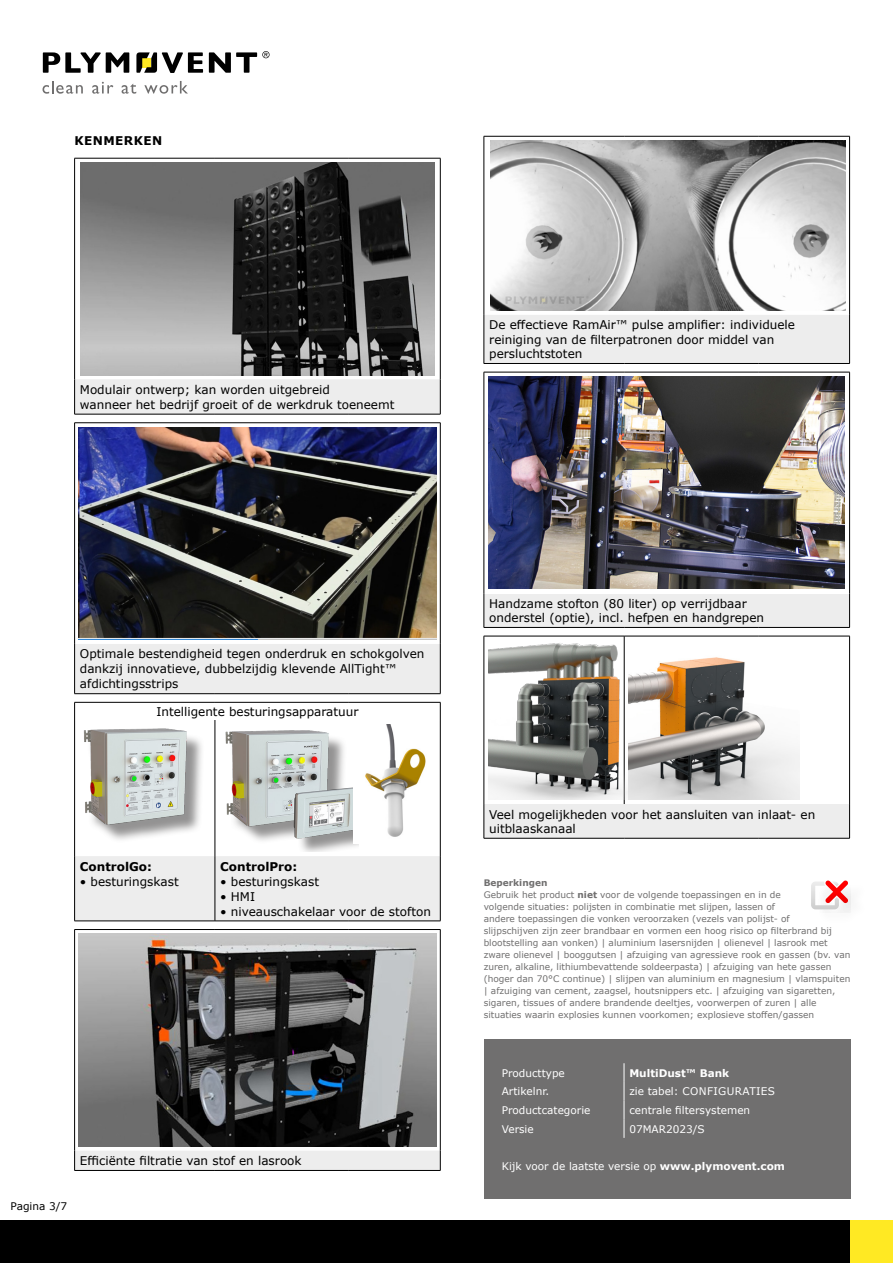
<style>
.page{position:relative;width:893px;height:1263px;background:#fff}
.page>*{position:absolute;margin:0;border:0;box-sizing:border-box;transform-origin:0 0}
.t1{font:12px/14.4px "Verdana";color:#000}
.t2{font:700 12px "Verdana";color:#000}
.t3{font:700 12px "Verdana";letter-spacing:.035em;color:#000}
.t4{font:10.5px "Verdana";color:#fff}
.t5{font:10.5px "Verdana";letter-spacing:.035em;color:#fff}
.t6{font:700 10.5px "Verdana";color:#fff}
.t7{font:10.5px "Verdana";color:#000}
.t8{font:9px/12px "Verdana";color:#706f6f}
.s1{font-weight:700}
</style>
<div class="page">
<div style="left:0;top:1220px;width:850px;height:43px;background:#000"></div>
<div style="left:850px;top:1220px;width:43px;height:43px;background:#ffe923"></div>
<svg style="left:43px;top:52px;width:86px;height:21px"></svg>
<svg style="left:209px;top:51px;width:60px;height:22px"></svg>
<svg style="left:136px;top:52px;width:67px;height:21px"></svg>
<svg style="left:43px;top:81px;width:40px;height:13px"></svg>
<svg style="left:92px;top:82px;width:21px;height:12px"></svg>
<svg style="left:122px;top:84px;width:14px;height:10px"></svg>
<svg style="left:144px;top:81px;width:44px;height:13px"></svg>
<svg style="left:75px;top:379px;width:365px;height:791px;fill:#ededed"></svg>
<svg style="left:75px;top:423px;width:365px;height:433px;fill:#ededed"></svg>
<hr style="left:440px;top:158px;width:1px;height:221px;background:#000">
<hr style="left:440px;top:379px;width:1px;height:35px;background:#000">
<hr style="left:440px;top:423px;width:1px;height:221px;background:#000">
<hr style="left:440px;top:644px;width:1px;height:49px;background:#000">
<svg style="left:440px;top:702px;width:1px;height:18px"></svg>
<hr style="left:440px;top:720px;width:1px;height:136px;background:#000">
<hr style="left:440px;top:856px;width:1px;height:65px;background:#000">
<hr style="left:440px;top:930px;width:1px;height:221px;background:#000">
<svg style="left:440px;top:1151px;width:1px;height:19px"></svg>
<hr style="left:74px;top:158px;width:141px;height:1px;background:#000">
<hr style="left:74px;top:158px;width:1px;height:221px;background:#000">
<hr style="left:215px;top:158px;width:134px;height:1px;background:#000">
<hr style="left:349px;top:158px;width:91px;height:1px;background:#000">
<hr style="left:74px;top:379px;width:1px;height:35px;background:#000">
<hr style="left:74px;top:414px;width:141px;height:1px;background:#000">
<hr style="left:215px;top:414px;width:134px;height:1px;background:#000">
<hr style="left:349px;top:414px;width:91px;height:1px;background:#000">
<hr style="left:74px;top:423px;width:1px;height:221px;background:#000">
<hr style="left:74px;top:644px;width:1px;height:49px;background:#000">
<hr style="left:74px;top:693px;width:141px;height:1px;background:#000">
<hr style="left:215px;top:693px;width:134px;height:1px;background:#000">
<hr style="left:349px;top:693px;width:91px;height:1px;background:#000">
<svg style="left:74px;top:703px;width:1px;height:17px"></svg>
<hr style="left:74px;top:720px;width:1px;height:136px;background:#000">
<hr style="left:74px;top:856px;width:1px;height:65px;background:#000">
<hr style="left:74px;top:921px;width:141px;height:1px;background:#000">
<hr style="left:215px;top:921px;width:134px;height:1px;background:#000">
<hr style="left:349px;top:921px;width:91px;height:1px;background:#000">
<hr style="left:74px;top:930px;width:1px;height:221px;background:#000">
<hr style="left:74px;top:422px;width:141px;height:1px;background:#000">
<hr style="left:215px;top:422px;width:134px;height:1px;background:#000">
<hr style="left:349px;top:422px;width:91px;height:1px;background:#000">
<hr style="left:74px;top:929px;width:141px;height:1px;background:#000">
<hr style="left:215px;top:929px;width:134px;height:1px;background:#000">
<hr style="left:349px;top:929px;width:91px;height:1px;background:#000">
<svg style="left:74px;top:1151px;width:1px;height:19px"></svg>
<hr style="left:74px;top:1170px;width:141px;height:1px;background:#000">
<hr style="left:215px;top:1170px;width:134px;height:1px;background:#000">
<hr style="left:349px;top:1170px;width:91px;height:1px;background:#000">
<hr style="left:215px;top:720px;width:1px;height:136px;background:#000">
<hr style="left:215px;top:856px;width:1px;height:65px;background:#000">
<hr style="left:74px;top:702px;width:141px;height:1px;background:#000">
<hr style="left:215px;top:702px;width:134px;height:1px;background:#000">
<hr style="left:349px;top:702px;width:91px;height:1px;background:#000">
<img style="left:81px;top:162px;width:354px;height:213px">
<img style="left:79px;top:427px;width:357px;height:213px">
<img style="left:79px;top:724px;width:129px;height:128px">
<img style="left:219px;top:724px;width:139px;height:128px">
<img style="left:353px;top:724px;width:83px;height:119px">
<img style="left:79px;top:934px;width:357px;height:212px">
<svg style="left:484px;top:315px;width:366px;height:523px;fill:#ededed"></svg>
<div style="left:484px;top:372px;width:366px;height:221px;background:#fff"></div>
<hr style="left:849px;top:136px;width:1px;height:179px;background:#000">
<hr style="left:849px;top:315px;width:1px;height:48px;background:#000">
<hr style="left:849px;top:372px;width:1px;height:221px;background:#000">
<hr style="left:849px;top:593px;width:1px;height:34px;background:#000">
<hr style="left:849px;top:636px;width:1px;height:168px;background:#000">
<hr style="left:849px;top:804px;width:1px;height:34px;background:#000">
<hr style="left:484px;top:136px;width:140px;height:1px;background:#000">
<hr style="left:484px;top:136px;width:1px;height:179px;background:#000">
<hr style="left:624px;top:136px;width:134px;height:1px;background:#000">
<hr style="left:758px;top:136px;width:92px;height:1px;background:#000">
<hr style="left:484px;top:315px;width:1px;height:48px;background:#000">
<hr style="left:484px;top:363px;width:140px;height:1px;background:#000">
<hr style="left:624px;top:363px;width:134px;height:1px;background:#000">
<hr style="left:758px;top:363px;width:92px;height:1px;background:#000">
<hr style="left:484px;top:372px;width:140px;height:1px;background:#000">
<hr style="left:484px;top:372px;width:1px;height:221px;background:#000">
<hr style="left:624px;top:372px;width:134px;height:1px;background:#000">
<hr style="left:758px;top:372px;width:92px;height:1px;background:#000">
<hr style="left:484px;top:593px;width:1px;height:34px;background:#000">
<hr style="left:484px;top:627px;width:140px;height:1px;background:#000">
<hr style="left:624px;top:627px;width:134px;height:1px;background:#000">
<hr style="left:758px;top:627px;width:92px;height:1px;background:#000">
<hr style="left:484px;top:636px;width:140px;height:1px;background:#000">
<hr style="left:484px;top:636px;width:1px;height:168px;background:#000">
<hr style="left:624px;top:636px;width:134px;height:1px;background:#000">
<hr style="left:624px;top:636px;width:1px;height:168px;background:#000">
<hr style="left:758px;top:636px;width:92px;height:1px;background:#000">
<hr style="left:484px;top:804px;width:1px;height:34px;background:#000">
<hr style="left:484px;top:838px;width:140px;height:1px;background:#000">
<hr style="left:624px;top:838px;width:134px;height:1px;background:#000">
<hr style="left:758px;top:838px;width:92px;height:1px;background:#000">
<img style="left:490px;top:141px;width:355px;height:170px">
<img style="left:488px;top:376px;width:356px;height:213px">
<img style="left:488px;top:640px;width:140px;height:160px">
<img style="left:628px;top:640px;width:171px;height:160px">
<div style="left:815px;top:881px;width:35px;height:31px;background:#000;opacity:.05"></div>
<svg style="left:811px;top:880px;width:37px;height:29px"></svg>
<div style="left:484px;top:1040px;width:366px;height:159px;background:#706f6f"></div>
<svg style="left:624px;top:1063px;width:1px;height:75px"></svg>
<h1 class="t3" style="left:75px;top:132px;width:89px">KENMERKEN</h1>
<h1 class="t1" style="left:80px;top:382px;width:316px;line-height:15px">Modulair ontwerp; kan worden uitgebreid<br>wanneer het bedrijf groeit of de werkdruk toeneemt</h1>
<h1 class="t1" style="left:489px;top:318px;width:307px">De effectieve RamAir™ pulse amplifier: individuele reiniging van de filterpatronen door middel van persluchtstoten</h1>
<h1 class="t1" style="left:80px;top:646px;width:346px;line-height:15px">Optimale bestendigheid tegen onderdruk en schokgolven dankzij innovatieve, dubbelzijdig klevende AllTight™ afdichtingsstrips</h1>
<h1 class="t1" style="left:156px;top:704px;width:204px">Intelligente besturingsapparatuur</h1>
<h1 class="t2" style="left:80px;top:858px;width:74px">ControlGo:</h1>
<h1 class="t1" style="left:80px;top:874px;width:100px">• besturingskast</h1>
<h1 class="t2" style="left:220px;top:858px;width:79px">ControlPro:</h1>
<h1 class="t1" style="left:220px;top:874px;width:100px">• besturingskast</h1>
<h1 class="t1" style="left:220px;top:889px;width:36px">• HMI</h1>
<h1 class="t1" style="left:220px;top:904px;width:212px">• niveauschakelaar voor de stofton</h1>
<h1 class="t1" style="left:80px;top:1153px;width:223px">Efficiënte filtratie van stof en lasrook</h1>
<p class="t7" style="left:11px;top:1199px;width:58px">Pagina 3/7</p>
<h1 class="t1" style="left:489px;top:596px;width:276px">Handzame stofton (80 liter) op verrijdbaar onderstel (optie), incl. hefpen en handgrepen</h1>
<h1 class="t1" style="left:489px;top:807px;width:328px">Veel mogelijkheden voor het aansluiten van inlaat- en uitblaaskanaal</h1>
<p class="t8" style="left:484px;top:877px;width:368px"><span class="s1">Beperkingen<br></span>Gebruik het product <span class="s1">niet</span> voor de volgende toepassingen en in de<br>volgende situaties: polijsten in combinatie met slijpen, lassen of<br>andere toepassingen die vonken veroorzaken (vezels van polijst- of<br>slijpschijven zijn zeer brandbaar en vormen een hoog risico op filterbrand bij blootstelling aan vonken) | aluminium lasersnijden | olienevel | lasrook met zware olienevel | booggutsen | afzuiging van agressieve rook en gassen (bv. van zuren, alkaline, lithiumbevattende soldeerpasta) | afzuiging van hete gassen (hoger dan 70°C continue) | slijpen van aluminium en magnesium | vlamspuiten | afzuiging van cement, zaagsel, houtsnippers etc. | afzuiging van sigaretten, sigaren, tissues of andere brandende deeltjes, voorwerpen of zuren | alle situaties waarin explosies kunnen voorkomen; explosieve stoffen/gassen</p>
<p class="t4" style="left:502px;top:1065px;width:65px">Producttype</p>
<p class="t6" style="left:629px;top:1065px;width:101px">MultiDust™ Bank</p>
<p class="t4" style="left:502px;top:1084px;width:49px">Artikelnr.</p>
<p class="t5" style="left:629px;top:1084px;width:147px">zie tabel: CONFIGURATIES</p>
<p class="t4" style="left:502px;top:1103px;width:90px">Productcategorie</p>
<p class="t4" style="left:629px;top:1103px;width:122px">centrale filtersystemen</p>
<p class="t4" style="left:502px;top:1121px;width:34px">Versie</p>
<p class="t4" style="left:629px;top:1121px;width:77px">07MAR2023/S</p>
<p class="t4" style="left:502px;top:1159px;width:285px">Kijk voor de laatste versie op <span class="s1">www.plymovent.com</span></p>
</div>
